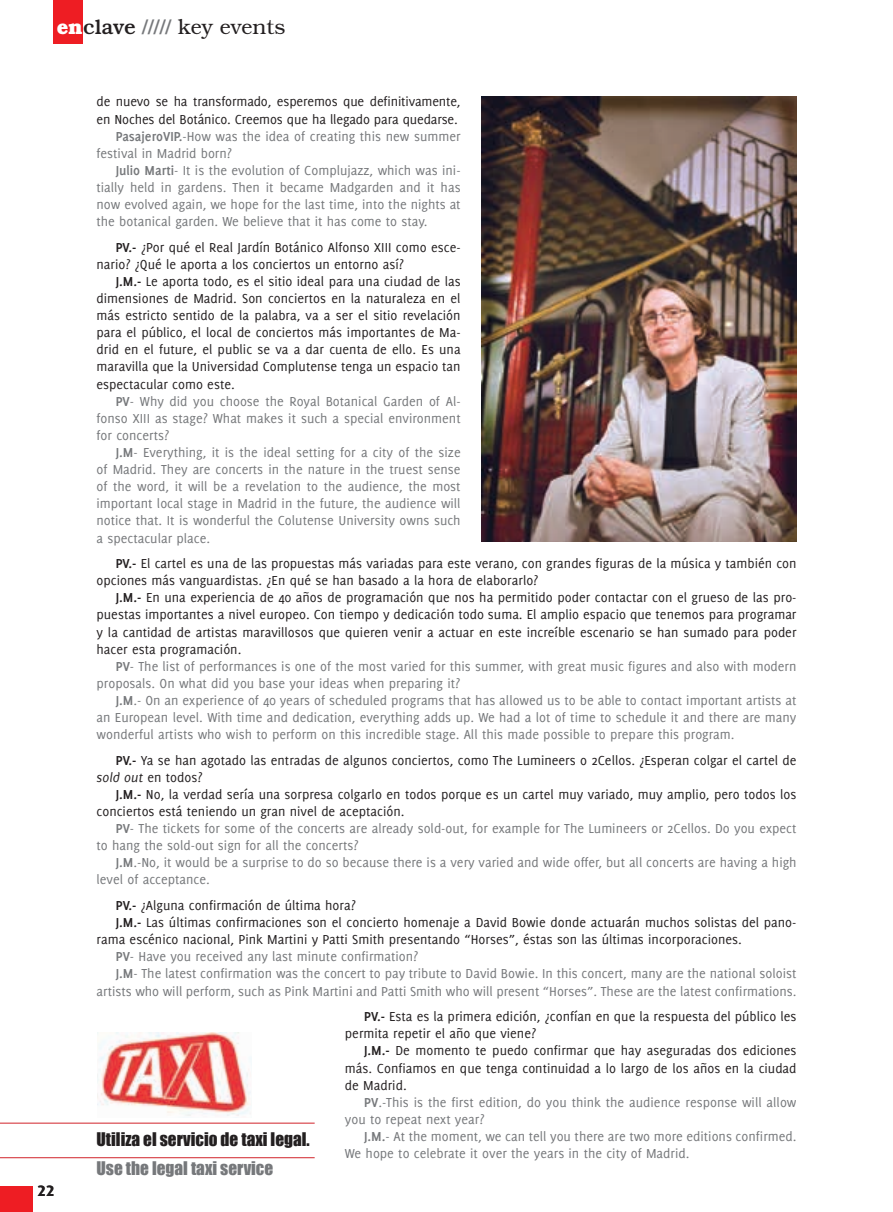
<style>
.page{position:relative;width:893px;height:1212px;background:#fff}
.page>*{position:absolute;margin:0;border:0;box-sizing:border-box;transform-origin:0 0}
.t1{font:300 21px "Bookman Std";color:#231f20}
.t2{font:17.25px "Impact";color:#231f20}
.t3{font:17.25px "Impact";color:#76787b}
.t4{font:700 15px "Dax";color:#231f20}
.t5{font:14.25px/17.1px "Delicious";color:#76787b}
.t6{font:14.25px/17.1px "Delicious";color:#231f20}
.s1{font-weight:700;color:#fff}
.s2{font-weight:500}
.s3{font-weight:500;color:#76787b}
.s4{font-weight:700}
.s5{font-style:italic}
</style>
<div class="page">
<div style="left:0;top:1186px;width:33px;height:26px;background:#ee1d23"></div>
<div style="left:53px;top:0;width:30px;height:43px;background:#ee1d23"></div>
<img style="left:482px;top:97px;width:314px;height:444px">
<img style="left:97px;top:1033px;width:155px;height:85px">
<hr style="left:0;top:1123px;width:315px;height:1px;background:#d1232a">
<hr style="left:0;top:1157px;width:315px;height:1px;background:#d1232a">
<h1 class="t1" style="left:57px;top:15px;width:230px"><span class="s1">en</span><span class="s2">clave</span> <span class="s3">/////</span> key events</h1>
<p class="t4" style="left:38px;top:1182px;width:18px">22</p>
<p class="t6" style="left:97px;top:93px;width:366px">de nuevo se ha transformado, esperemos que definitivamente,</p>
<p class="t6" style="left:97px;top:110px;width:363px">en Noches del Botánico. Creemos que ha llegado para quedarse.</p>
<p class="t5" style="left:116px;top:127px;width:346px"><span class="s4">PasajeroVIP.</span>-How was the idea of creating this new summer</p>
<p class="t5" style="left:97px;top:144px;width:137px">festival in Madrid born?</p>
<p class="t5" style="left:116px;top:161px;width:346px"><span class="s4">Julio Marti</span>- It is the evolution of Complujazz, which was ini-</p>
<p class="t5" style="left:97px;top:179px;width:366px">tially held in gardens. Then it became Madgarden and it has</p>
<p class="t5" style="left:97px;top:196px;width:366px">now evolved again, we hope for the last time, into the nights at</p>
<p class="t5" style="left:97px;top:213px;width:333px">the botanical garden. We believe that it has come to stay.</p>
<p class="t6" style="left:97px;top:238px;width:366px;text-indent:19px"><span class="s4">PV.-</span> ¿Por qué el Real Jardín Botánico Alfonso XIII como esce&shy;nario? ¿Qué le aporta a los conciertos un entorno así?</p>
<p class="t6" style="left:97px;top:273px;width:366px;text-align:justify;text-indent:19px"><span class="s4">J.M.-</span> Le aporta todo, es el sitio ideal para una ciudad de las dimensiones de Madrid. Son conciertos en la naturaleza en el más estricto sentido de la palabra, va a ser el sitio revelación para el público, el local de conciertos más importantes de Ma&shy;drid en el future, el public se va a dar cuenta de ello. Es una maravilla que la Universidad Complutense tenga un espacio tan espectacular como este.</p>
<p class="t5" style="left:97px;top:392px;width:366px;text-align:justify;text-indent:19px"><span class="s4">PV</span>- Why did you choose the Royal Botanical Garden of Al&shy;fonso XIII as stage? What makes it such a special environment for concerts?</p>
<p class="t5" style="left:97px;top:444px;width:366px;text-align:justify;text-indent:19px"><span class="s4">J.M</span>- Everything, it is the ideal setting for a city of the size of Madrid. They are concerts in the nature in the truest sense of the word, it will be a revelation to the audience, the most important local stage in Madrid in the future, the audience will notice that. It is wonderful the Colutense University owns such a spectacular place.</p>
<p class="t6" style="left:97px;top:555px;width:701px;text-indent:19px"><span class="s4">PV.-</span> El cartel es una de las propuestas más variadas para este verano, con grandes figuras de la música y también con opciones más vanguardistas. ¿En qué se han basado a la hora de elaborarlo?</p>
<p class="t6" style="left:97px;top:589px;width:701px;text-align:justify;text-indent:19px"><span class="s4">J.M.-</span> En una experiencia de 40 años de programación que nos ha permitido poder contactar con el grueso de las pro&shy;puestas importantes a nivel europeo. Con tiempo y dedicación todo suma. El amplio espacio que tenemos para programar y la cantidad de artistas maravillosos que quieren venir a actuar en este increíble escenario se han sumado para poder hacer esta programación.</p>
<p class="t5" style="left:97px;top:657px;width:701px;text-indent:19px"><span class="s4">PV</span>- The list of performances is one of the most varied for this summer, with great music figures and also with modern proposals. On what did you base your ideas when preparing it?</p>
<p class="t5" style="left:97px;top:691px;width:701px;text-align:justify;text-indent:19px"><span class="s4">J.M</span>.- On an experience of 40 years of scheduled programs that has allowed us to be able to contact important artists at an European level. With time and dedication, everything adds up. We had a lot of time to schedule it and there are many wonderful artists who wish to perform on this incredible stage. All this made possible to prepare this program.</p>
<p class="t6" style="left:97px;top:751px;width:701px;text-indent:19px"><span class="s4">PV.-</span> Ya se han agotado las entradas de algunos conciertos, como The Lumineers o 2Cellos. ¿Esperan colgar el cartel de <span class="s5">sold out</span> en todos?</p>
<p class="t6" style="left:97px;top:785px;width:701px;text-indent:19px"><span class="s4">J.M.-</span> No, la verdad sería una sorpresa colgarlo en todos porque es un cartel muy variado, muy amplio, pero todos los conciertos está teniendo un gran nivel de aceptación.</p>
<p class="t5" style="left:97px;top:820px;width:701px;text-indent:19px"><span class="s4">PV</span>- The tickets for some of the concerts are already sold-out, for example for The Lumineers or 2Cellos. Do you expect to hang the sold-out sign for all the concerts?</p>
<p class="t5" style="left:97px;top:854px;width:701px;text-indent:19px"><span class="s4">J.M</span>.-No, it would be a surprise to do so because there is a very varied and wide offer, but all concerts are having a high level of acceptance.</p>
<p class="t6" style="left:116px;top:897px;width:242px"><span class="s4">PV.-</span> ¿Alguna confirmación de última hora?</p>
<p class="t6" style="left:116px;top:914px;width:682px"><span class="s4">J.M.-</span> Las últimas confirmaciones son el concierto homenaje a David Bowie donde actuarán muchos solistas del pano-</p>
<p class="t6" style="left:97px;top:931px;width:647px">rama escénico nacional, Pink Martini y Patti Smith presentando “Horses”, éstas son las últimas incorporaciones.</p>
<p class="t5" style="left:116px;top:948px;width:304px"><span class="s4">PV</span>- Have you received any last minute confirmation?</p>
<p class="t5" style="left:116px;top:965px;width:682px"><span class="s4">J.M</span>- The latest confirmation was the concert to pay tribute to David Bowie. In this concert, many are the national soloist</p>
<p class="t5" style="left:97px;top:982px;width:701px">artists who will perform, such as Pink Martini and Patti Smith who will present “Horses”. These are the latest confirmations.</p>
<p class="t6" style="left:345px;top:1008px;width:453px;text-indent:19px"><span class="s4">PV.-</span> Esta es la primera edición, ¿confían en que la respuesta del público les permita repetir el año que viene?</p>
<p class="t6" style="left:345px;top:1042px;width:453px;text-align:justify;text-indent:19px"><span class="s4">J.M.-</span> De momento te puedo confirmar que hay aseguradas dos ediciones más. Confiamos en que tenga continuidad a lo largo de los años en la ciudad de Madrid.</p>
<p class="t5" style="left:345px;top:1093px;width:453px;text-indent:19px"><span class="s4">PV</span>.-This is the first edition, do you think the audience response will allow you to repeat next year?</p>
<p class="t5" style="left:345px;top:1127px;width:453px;text-indent:19px"><span class="s4">J.M.</span>- At the moment, we can tell you there are two more editions confirmed.<br>We hope to celebrate it over the years in the city of Madrid.</p>
<p class="t2" style="left:97px;top:1126px;width:215px">Utiliza el servicio de taxi legal.</p>
<p class="t3" style="left:97px;top:1155px;width:178px">Use the legal taxi service</p>
</div>
